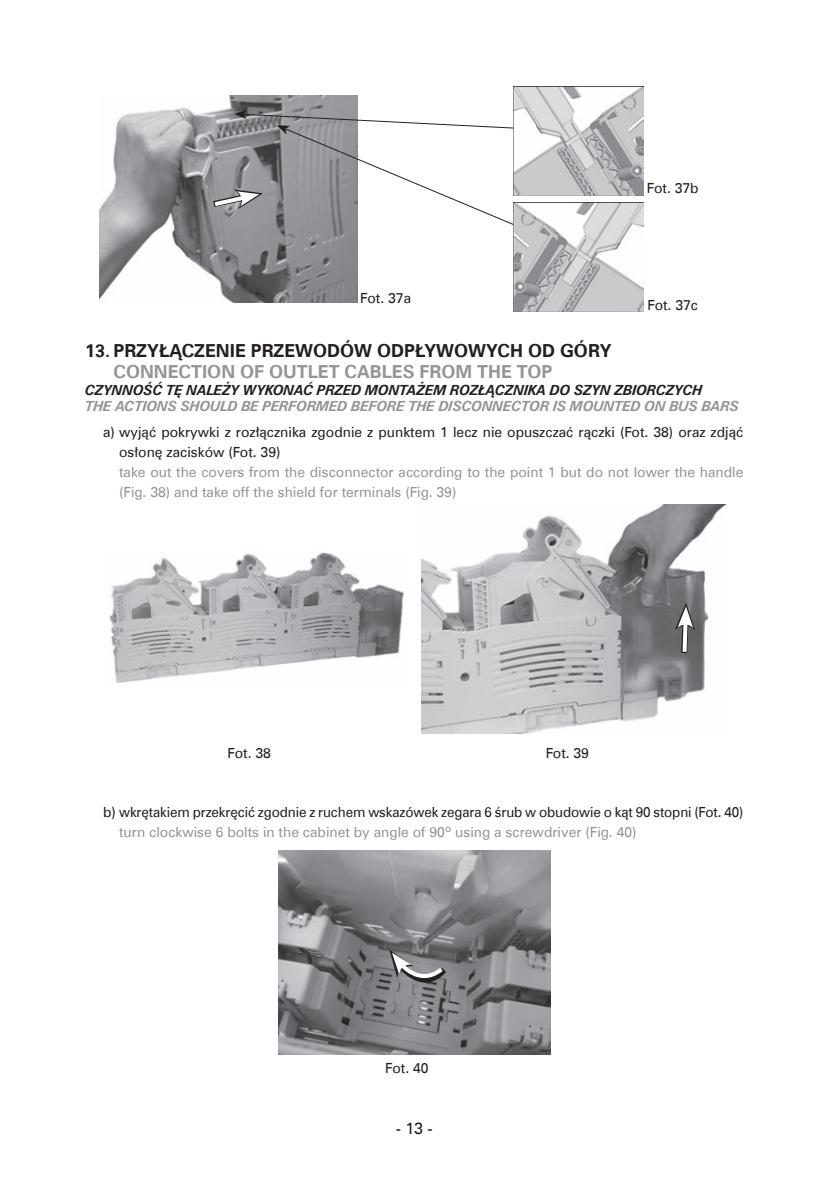
<style>
.page{position:relative;width:840px;height:1191px;background:#fff}
.page>*{position:absolute;margin:0;border:0;box-sizing:border-box;transform-origin:0 0}
.t1{font:700 18px "Zurich EU";color:#231f20}
.t2{font:700 18px "Zurich EU";color:#939598}
.t3{font:16px "Zurich EU";color:#231f20}
.t4{font:14px/20px "Zurich EU";color:#231f20}
.t5{font:14px/20px "Zurich EU";color:#939598}
.t6{font:italic 700 14px "Zurich EU";letter-spacing:-.01em;color:#939598}
.t7{font:italic 700 14px "Zurich EU";letter-spacing:-.01em;color:#231f20}
</style>
<div class="page">
<img style="left:109px;top:552px;width:295px;height:131px">
<img style="left:421px;top:505px;width:305px;height:228px">
<svg style="left:674px;top:602px;width:20px;height:57px"></svg>
<img style="left:99px;top:95px;width:258px;height:208px">
<img style="left:513px;top:86px;width:130px;height:109px">
<img style="left:513px;top:203px;width:130px;height:109px">
<svg style="left:206px;top:110px;width:308px;height:116px"></svg>
<img style="left:278px;top:850px;width:272px;height:204px">
<svg style="left:389px;top:949px;width:63px;height:46px;background:#838486"></svg>
<p class="t4" style="left:360px;top:287px;width:52px">Fot. 37a</p>
<p class="t4" style="left:646px;top:178px;width:53px">Fot. 37b</p>
<p class="t4" style="left:647px;top:295px;width:52px">Fot. 37c</p>
<p class="t1" style="left:85px;top:339px;width:528px">13. PRZYŁĄCZENIE PRZEWODÓW ODPŁYWOWYCH OD GÓRY</p>
<p class="t2" style="left:113px;top:361px;width:440px">CONNECTION OF OUTLET CABLES FROM THE TOP</p>
<p class="t7" style="left:85px;top:381px;width:618px">CZYNNOŚĆ TĘ NALEŻY WYKONAĆ PRZED MONTAŻEM ROZŁĄCZNIKA DO SZYN ZBIORCZYCH</p>
<p class="t6" style="left:85px;top:397px;width:655px">THE ACTIONS SHOULD BE PERFORMED BEFORE THE DISCONNECTOR IS MOUNTED ON BUS BARS</p>
<p class="t4" style="left:119px;top:422px;width:625px;text-indent:-16px">a) wyjąć pokrywki z rozłącznika zgodnie z punktem 1 lecz nie opuszczać rączki (Fot. 38) oraz zdjąć osłonę zacisków (Fot. 39)</p>
<p class="t5" style="left:119px;top:462px;width:625px">take out the covers from the disconnector according to the point 1 but do not lower the handle (Fig. 38) and take off the shield for terminals (Fig. 39)</p>
<p class="t4" style="left:227px;top:743px;width:45px">Fot. 38</p>
<p class="t4" style="left:545px;top:743px;width:45px">Fot. 39</p>
<p class="t4" style="left:103px;top:802px;width:641px">b) wkrętakiem przekręcić zgodnie z ruchem wskazówek zegara 6 śrub w obudowie o kąt 90 stopni (Fot. 40)</p>
<p class="t5" style="left:119px;top:822px;width:518px">turn clockwise 6 bolts in the cabinet by angle of 90º using a screwdriver (Fig. 40)</p>
<p class="t4" style="left:385px;top:1057px;width:45px">Fot. 40</p>
<p class="t3" style="left:395px;top:1118px;width:39px">- 13 -</p>
</div>
